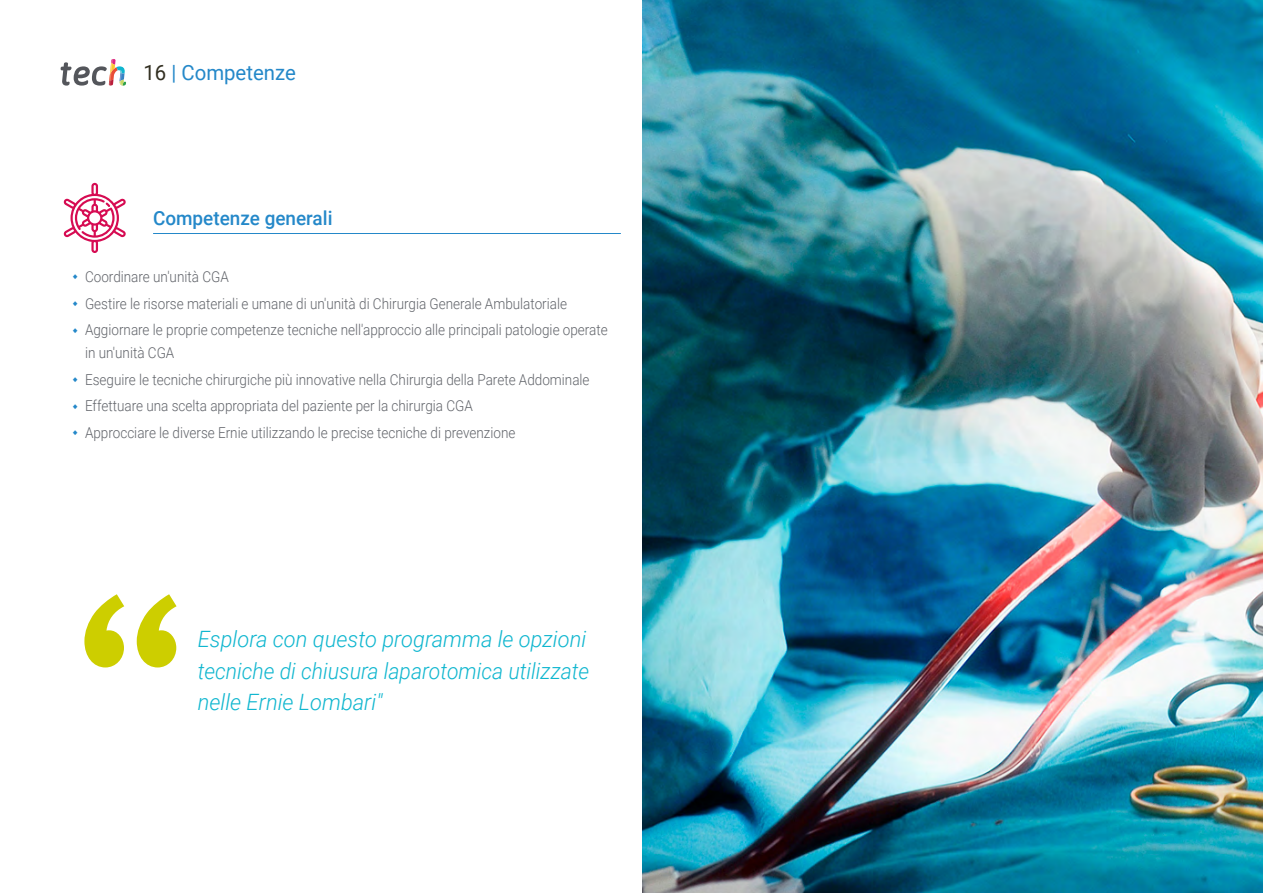
<style>
.page{position:relative;width:1263px;height:893px;background:#fff}
.page>*{position:absolute;margin:0;border:0;box-sizing:border-box;transform-origin:0 0}
.t1{font:italic 300 22.5px/31.5px "Roboto";color:#0fb6cf}
.t2{font:21px "Roboto";color:#2488c9}
.t3{font:500 19.5px "Roboto";color:#2488c9}
.t4{font:300 15px/26.7px "Roboto";color:#61646a;scale:.9 1}
.s1{color:#312e20}
</style>
<div class="page">
<hr style="left:153px;top:233px;width:468px;height:1px;background:#2488c9">
<svg style="left:63px;top:183px;width:63px;height:70px"></svg>
<svg style="left:61px;top:59px;width:65px;height:27px"></svg>
<img style="left:642px;top:0;width:621px;height:893px">
<svg style="left:84px;top:594px;width:93px;height:73px"></svg>
<h2 class="t2" style="left:144px;top:57px;width:154px"><span class="s1">16</span> | Competenze</h2>
<h3 class="t3" style="left:153px;top:205px;width:181px">Competenze generali</h3>
<p class="t4" style="left:85px;top:263px;width:582px">Coordinare un'unità CGA<br>Gestire le risorse materiali e umane di un'unità di Chirurgia Generale Ambulatoriale<br>Aggiornare le proprie competenze tecniche nell'approccio alle principali patologie operate</p>
<p class="t4" style="left:85px;top:339px;width:562px">in un'unità CGA<br>Eseguire le tecniche chirurgiche più innovative nella Chirurgia della Parete Addominale Effettuare una scelta appropriata del paziente per la chirurgia CGA<br>Approcciare le diverse Ernie utilizzando le precise tecniche di prevenzione</p>
<h1 class="t1" style="left:198px;top:623px;width:393px">Esplora con questo programma le opzioni tecniche di chiusura laparotomica utilizzate nelle Ernie Lombari"</h1>
</div>
